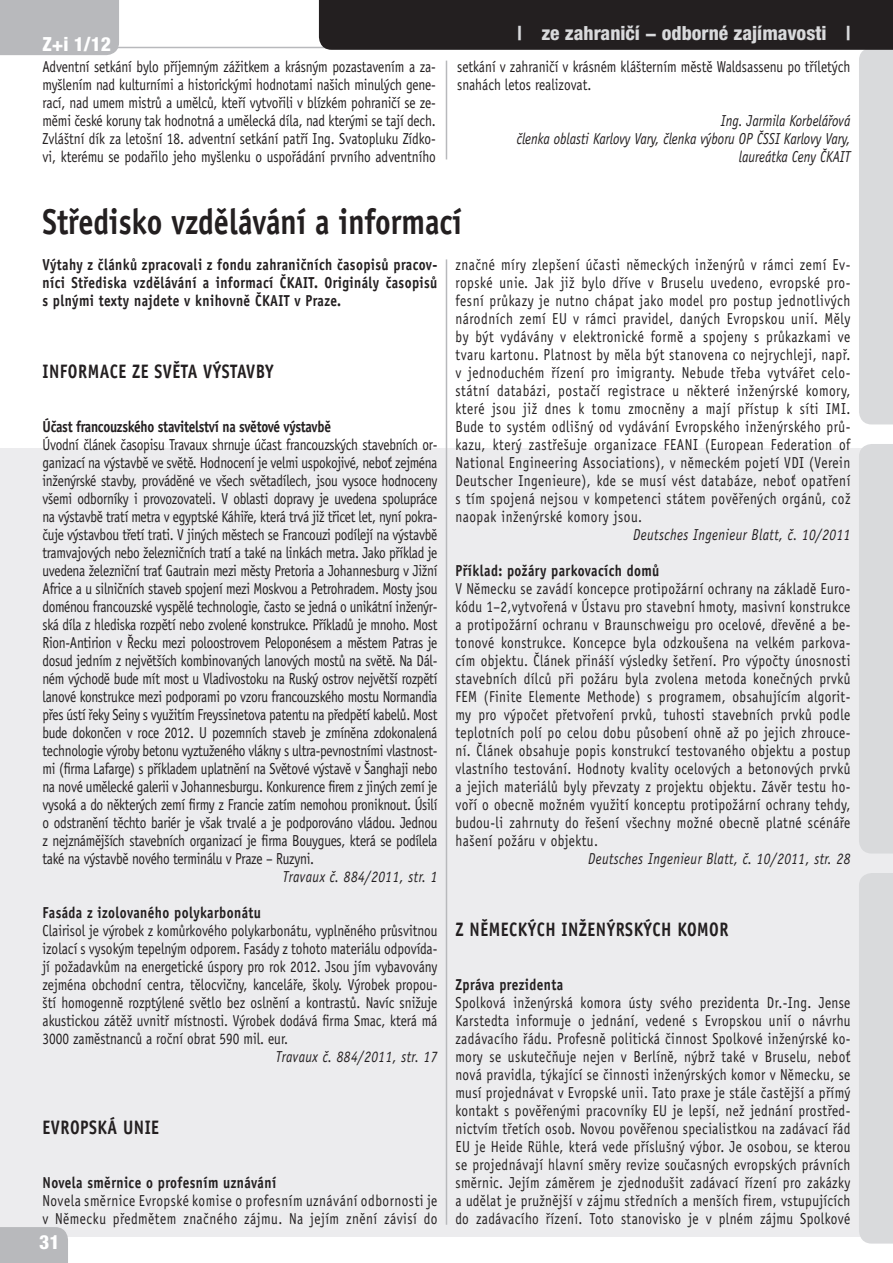
<style>
.page{position:relative;width:893px;height:1263px;background:#fff}
.page>*{position:absolute;margin:0;border:0;box-sizing:border-box;transform-origin:0 0}
.t1{font:700 36px "Officina Sans CE";color:#231f20;scale:.84 1}
.t2{font:700 19.5px "Officina Sans CE";letter-spacing:.07em;color:#231f20;scale:.84 1}
.t3{font:800 condensed 19.5px "Helvetica Neue LT Pro";color:#d9dadc}
.t4{font:800 condensed 19.5px "Helvetica Neue LT Pro";color:#fff}
.t5{font:15.9px/18px "Officina Sans CE";letter-spacing:.02em;color:#231f20;text-align:justify;scale:.84 1}
.t6{font:15.9px/18px "Officina Sans CE";letter-spacing:.04em;color:#231f20;scale:.84 1}
.t7{font:15.9px/18px "Officina Sans CE";letter-spacing:-.01em;color:#231f20;scale:.84 1}
.t8{font:700 15.9px/18px "Officina Sans CE";letter-spacing:.03em;color:#231f20;text-align:justify;scale:.84 1}
.t9{font:italic 15.9px "Officina Sans CE";letter-spacing:.03em;color:#231f20;scale:.84 1}
.t10{font:italic 15.9px/18px "Officina Sans CE";letter-spacing:.01em;color:#231f20;text-align:right;scale:.84 1}
.t11{font:15.9px/18px "Officina Sans CE";color:#231f20;scale:.84 1}
.t12{font:700 15.9px "Officina Sans CE";letter-spacing:-.02em;color:#231f20;scale:.84 1}
</style>
<div class="page">
<hr style="left:36px;top:47px;width:814px;height:1px;background:#b8b9bc">
<div style="left:0;top:448px;width:893px;height:789px;background:#ececee"></div>
<div style="left:0;top:0;width:119px;height:55px;background:#b8b9bc"></div>
<div style="left:859px;top:873px;width:34px;height:370px;background:#d9dadc"></div>
<div style="left:859px;top:444px;width:34px;height:409px;background:#d9dadc"></div>
<div style="left:0;top:1227px;width:68px;height:36px;background:#b8b9bc"></div>
<hr style="left:446px;top:259px;width:1px;height:966px;background:#b8b9bc">
<svg style="left:319px;top:0;width:574px;height:424px"></svg>
<p class="t4" style="left:43px;top:32px;width:70px">Z+i 1/12</p>
<p class="t3" style="left:518px;top:21px;width:334px">| ze zahraničí − odborné zajímavosti |</p>
<p class="t7" style="left:43px;top:58px;width:470px">Adventní setkání bylo příjemným zážitkem a krásným pozastavením a za&shy;myšlením nad kulturními a historickými hodnotami našich minulých gene&shy;rací, nad umem mistrů a umělců, kteří vytvořili v blízkém pohraničí se ze&shy;měmi české koruny tak hodnotná a umělecká díla, nad kterými se tají dech.<br>Zvláštní dík za letošní 18. adventní setkání patří Ing. Svatopluku Zídko&shy;vi, kterému se podařilo jeho myšlenku o uspořádání prvního adventního</p>
<p class="t11" style="left:457px;top:58px;width:470px">setkání v zahraničí v krásném klášterním městě Waldsassenu po tříletých snahách letos realizovat.</p>
<p class="t10" style="left:517px;top:112px;width:399px">Ing. Jarmila Korbelářová<br>členka oblasti Karlovy Vary, členka výboru OP ČSSI Karlovy Vary, laureátka Ceny ČKAIT</p>
<h1 class="t1" style="left:43px;top:201px;width:501px">Středisko vzdělávání a informací</h1>
<p class="t8" style="left:43px;top:256px;width:472px">Výtahy z článků zpracovali z fondu zahraničních časopisů pracov&shy;níci Střediska vzdělávání a informací ČKAIT. Originály časopisů s plnými texty najdete v knihovně ČKAIT v Praze.</p>
<p class="t6" style="left:455px;top:256px;width:472px">značné míry zlepšení účasti německých inženýrů v rámci zemí Ev&shy;ropské unie. Jak již bylo dříve v Bruselu uvedeno, evropské pro&shy;fesní průkazy je nutno chápat jako model pro postup jednotlivých národních zemí EU v rámci pravidel, daných Evropskou unií. Měly by být vydávány v elektronické formě a spojeny s průkazkami ve tvaru kartonu. Platnost by měla být stanovena co nejrychleji, např. v jednoduchém řízení pro imigranty. Nebude třeba vytvářet celo&shy;státní databázi, postačí registrace u některé inženýrské komory, které jsou již dnes k tomu zmocněny a mají přístup k síti IMI.<br>Bude to systém odlišný od vydávání Evropského inženýrského prů&shy;kazu, který zastřešuje organizace FEANI (European Federation of National Engineering Associations), v německém pojetí VDI (Verein Deutscher Ingenieure), kde se musí vést databáze, neboť opatření s tím spojená nejsou v kompetenci státem pověřených orgánů, což naopak inženýrské komory jsou.</p>
<p class="t9" style="left:633px;top:525px;width:260px">Deutsches Ingenieur Blatt, č. 10/2011</p>
<p class="t8" style="left:455px;top:562px;width:244px">Příklad: požáry parkovacích domů</p>
<p class="t5" style="left:455px;top:580px;width:472px">V Německu se zavádí koncepce protipožární ochrany na základě Euro&shy;kódu 1–2,vytvořená v Ústavu pro stavební hmoty, masivní konstrukce a protipožární ochranu v Braunschweigu pro ocelové, dřevěné a be&shy;tonové konstrukce. Koncepce byla odzkoušena na velkém parkova&shy;cím objektu. Článek přináší výsledky šetření. Pro výpočty únosnosti stavebních dílců při požáru byla zvolena metoda konečných prvků FEM (Finite Elemente Methode) s programem, obsahujícím algorit&shy;my pro výpočet přetvoření prvků, tuhosti stavebních prvků podle teplotních polí po celou dobu působení ohně až po jejich zhrouce&shy;ní. Článek obsahuje popis konstrukcí testovaného objektu a postup vlastního testování. Hodnoty kvality ocelových a betonových prvků a jejich materiálů byly převzaty z projektu objektu. Závěr testu ho&shy;voří o obecně možném využití konceptu protipožární ochrany tehdy, budou-li zahrnuty do řešení všechny možné obecně platné scénáře hašení požáru v objektu.</p>
<p class="t9" style="left:588px;top:849px;width:314px">Deutsches Ingenieur Blatt, č. 10/2011, str. 28</p>
<p class="t2" style="left:43px;top:360px;width:21px">Informace</p>
<p class="t2" style="left:132px;top:360px;width:38px">ze světa</p>
<p class="t2" style="left:203px;top:360px;width:33px">výstav</p>
<p class="t2" style="left:256px;top:360px;width:22px">by</p>
<p class="t12" style="left:43px;top:417px;width:345px">Účast francouzského stavitelství na světové výstavbě</p>
<p class="t5" style="left:43px;top:436px;width:472px">Úvodní článek časopisu Travaux shrnuje účast francouzských stavebních or&shy;ganizací na výstavbě ve světě. Hodnocení je velmi uspokojivé, neboť zejména inženýrské stavby, prováděné ve všech světadílech, jsou vysoce hodnoceny všemi odborníky i provozovateli. V oblasti dopravy je uvedena spolupráce na výstavbě tratí metra v egyptské Káhiře, která trvá již třicet let, nyní pokra&shy;čuje výstavbou třetí trati. V jiných městech se Francouzi podílejí na výstavbě tramvajových nebo železničních tratí a také na linkách metra. Jako příklad je uvedena železniční trať Gautrain mezi městy Pretoria a Johannesburg v Jižní Africe a u silničních staveb spojení mezi Moskvou a Petrohradem. Mosty jsou doménou francouzské vyspělé technologie, často se jedná o unikátní inženýr&shy;ská díla z hlediska rozpětí nebo zvolené konstrukce. Příkladů je mnoho. Most Rion-Antirion v Řecku mezi poloostrovem Peloponésem a městem Patras je dosud jedním z největších kombinovaných lanových mostů na světě. Na Dál&shy;ném východě bude mít most u Vladivostoku na Ruský ostrov největší rozpětí lanové konstrukce mezi podporami po vzoru francouzského mostu Normandia přes ústí řeky Seiny s využitím Freyssinetova patentu na předpětí kabelů. Most bude dokončen v roce 2012. U pozemních staveb je zmíněna zdokonalená technologie výroby betonu vyztuženého vlákny s ultra-pevnostními vlastnost&shy;mi (firma Lafarge) s příkladem uplatnění na Světové výstavě v Šanghaji nebo na nové umělecké galerii v Johannesburgu. Konkurence firem z jiných zemí je vysoká a do některých zemí firmy z Francie zatím nemohou proniknout. Úsilí o odstranění těchto bariér je však trvalé a je podporováno vládou. Jednou z nejznámějších stavebních organizací je firma Bouygues, která se podílela také na výstavbě nového terminálu v Praze – Ruzyni.</p>
<p class="t9" style="left:283px;top:867px;width:186px">Travaux č. 884/2011, str. 1</p>
<p class="t8" style="left:43px;top:904px;width:262px">Fasáda z izolovaného polykarbonátu</p>
<p class="t5" style="left:43px;top:922px;width:472px">Clairisol je výrobek z komůrkového polykarbonátu, vyplněného průsvitnou izolací s vysokým tepelným odporem. Fasády z tohoto materiálu odpovída&shy;jí požadavkům na energetické úspory pro rok 2012. Jsou jím vybavovány zejména obchodní centra, tělocvičny, kanceláře, školy. Výrobek propou&shy;ští homogenně rozptýlené světlo bez oslnění a kontrastů. Navíc snižuje akustickou zátěž uvnitř místnosti. Výrobek dodává firma Smac, která má 3000 zaměstnanců a roční obrat 590 mil. eur.</p>
<p class="t9" style="left:276px;top:1047px;width:194px">Travaux č. 884/2011, str. 17</p>
<p class="t2" style="left:455px;top:918px;width:23px">Z německ</p>
<p class="t2" style="left:528px;top:918px;width:52px">ých inžen</p>
<p class="t2" style="left:607px;top:918px;width:97px">ýrských komor</p>
<p class="t8" style="left:455px;top:976px;width:130px">Zpráva prezidenta</p>
<p class="t5" style="left:455px;top:994px;width:472px">Spolková inženýrská komora ústy svého prezidenta Dr. -Ing. Jense Karstedta informuje o jednání, vedené s Evropskou unií o návrhu zadávacího řádu. Profesně politická činnost Spolkové inženýrské ko&shy;mory se uskutečňuje nejen v Berlíně, nýbrž také v Bruselu, neboť nová pravidla, týkající se činnosti inženýrských komor v Německu, se musí projednávat v Evropské unii. Tato praxe je stále častější a přímý kontakt s pověřenými pracovníky EU je lepší, než jednání prostřed&shy;nictvím třetích osob. Novou pověřenou specialistkou na zadávací řád EU je Heide Rühle, která vede příslušný výbor. Je osobou, se kterou se projednávají hlavní směry revize současných evropských právních směrnic. Jejím záměrem je zjednodušit zadávací řízení pro zakázky a udělat je pružnější v zájmu středních a menších firem, vstupujících do zadávacího řízení. Toto stanovisko je v plném zájmu Spolkové</p>
<p class="t2" style="left:43px;top:1116px;width:23px">Evropská</p>
<p class="t2" style="left:123px;top:1116px;width:12px">unie</p>
<p class="t8" style="left:43px;top:1174px;width:280px">Novela směrnice o profesním uznávání</p>
<p class="t6" style="left:43px;top:1192px;width:472px">Novela směrnice Evropské komise o profesním uznávání odbornosti je v Německu předmětem značného zájmu. Na jejím znění závisí do</p>
<p class="t4" style="left:39px;top:1230px;width:22px">31</p>
</div>
